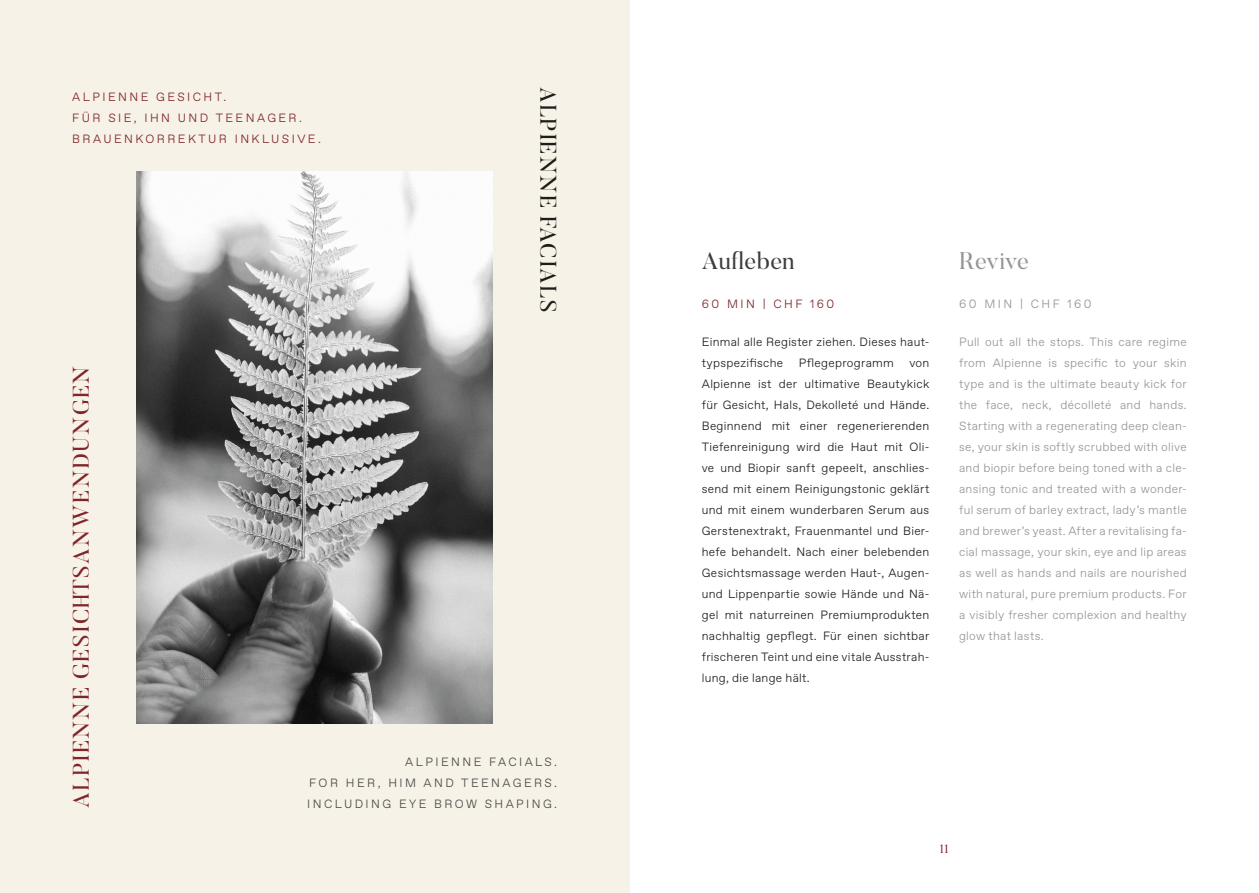
<style>
.page{position:relative;width:1259px;height:893px;background:#fff}
.page>*{position:absolute;margin:0;border:0;box-sizing:border-box;transform-origin:0 0}
.t1{font:24px "Butler";letter-spacing:.02em;color:#3d3d3c}
.t2{font:24px "Butler";letter-spacing:-.01em;color:#959594}
.t3{font:22.5px "Butler";letter-spacing:.05em;color:#7f262b}
.t4{font:22.5px "Butler";letter-spacing:.05em;color:#1d1d1b}
.t5{font:300 12px/21px "ABC Favorit";letter-spacing:.025em;color:#1d1d1b}
.t6{font:300 12px/21px "ABC Favorit";letter-spacing:.025em;color:#959594;text-align:justify}
.t7{font:300 12px/21px "ABC Favorit Unlicensed Trial";letter-spacing:.2em;color:#7f262b}
.t8{font:300 12px "ABC Favorit Unlicensed Trial";letter-spacing:.2em;color:#4b4b4a}
.t9{font:300 12px "ABC Favorit Unlicensed Trial";letter-spacing:.2em;color:#959594}
.t10{font:12px "Butler";color:#7f262b}
</style>
<div class="page">
<div style="left:0;top:0;width:629px;height:893px;background:#f7f2e7"></div>
<img style="left:137px;top:171px;width:356px;height:553px">
<p class="t7" style="left:72px;top:86px;width:250px">ALPIENNE GESICHT.<br>FÜR SIE, IHN UND TEENAGER.<br>BRAUENKORREKTUR INKLUSIVE.</p>
<p class="t4" style="left:562px;top:87px;width:228px;rotate:90deg">ALPIENNE FACIALS</p>
<p class="t3" style="left:67px;top:808px;width:444px;rotate:-90deg">ALPIENNE GESICHTSANWENDUNGEN</p>
<p class="t8" style="left:405px;top:755px;width:153px">ALPIENNE FACIALS.</p>
<p class="t8" style="left:309px;top:776px;width:249px">FOR HER, HIM AND TEENAGERS.</p>
<p class="t8" style="left:307px;top:797px;width:251px">INCLUDING EYE BROW SHAPING.</p>
<p class="t1" style="left:702px;top:245px;width:94px">Aufleben</p>
<p class="t2" style="left:959px;top:245px;width:71px">Revive</p>
<p class="t7" style="left:702px;top:294px;width:134px">60 MIN | CHF 160</p>
<p class="t9" style="left:959px;top:297px;width:134px">60 MIN | CHF 160</p>
<p class="t5" style="left:702px;top:331px;width:229px">Einmal alle Register ziehen. Dieses haut&shy;typspezifische</p>
<p class="t6" style="left:959px;top:331px;width:229px">Pull out all the stops. This care regime from Alpienne is specific to your skin type and is the ultimate beauty kick for the face, neck, décolleté and hands.<br>Starting with a regenerating deep clean&shy;se, your skin is softly scrubbed with olive and biopir before being toned with a cle&shy;ansing tonic and treated with a wonder&shy;ful serum of barley extract, lady’s mantle and brewer’s yeast. After a revitalising fa&shy;cial massage, your skin, eye and lip areas as well as hands and nails are nourished with natural, pure premium products. For a visibly fresher complexion and healthy glow that lasts.</p>
<p class="t5" style="left:798px;top:352px;width:97px">Pflegeprogramm</p>
<p class="t5" style="left:702px;top:352px;width:229px;text-align:justify;text-indent:207px">von Alpienne ist der ultimative Beautykick für Gesicht, Hals, Dekolleté und Hände.<br>Beginnend mit einer regenerierenden Tiefenreinigung wird die Haut mit Oli&shy;ve und Biopir sanft gepeelt, anschlies&shy;send mit einem Reinigungstonic geklärt und mit einem wunderbaren Serum aus Gerstenextrakt, Frauenmantel und Bier&shy;hefe behandelt. Nach einer belebenden Gesichtsmassage werden Haut-, Augen&shy;und Lippenpartie sowie Hände und Nä&shy;gel mit naturreinen Premiumprodukten nachhaltig gepflegt. Für einen sichtbar frischeren Teint und eine vitale Ausstrah&shy;lung, die lange hält.</p>
<p class="t10" style="left:939px;top:842px;width:11px">11</p>
</div>
